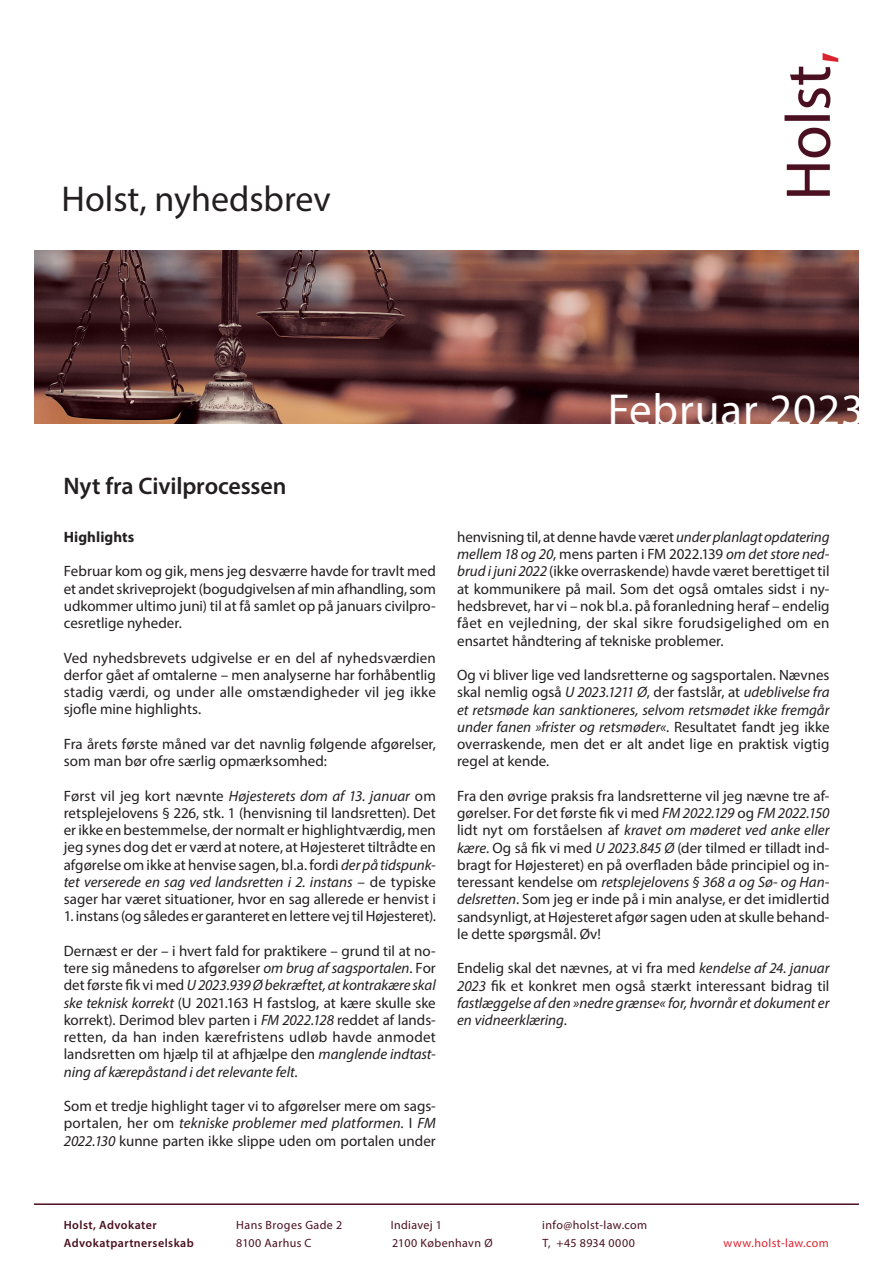
<style>
.page{position:relative;width:893px;height:1263px;background:#fff}
.page>*{position:absolute;margin:0;border:0;box-sizing:border-box;transform-origin:0 0}
.t1{font:45px "Myriad Pro";letter-spacing:.02em;color:#fff}
.t2{font:36px "Myriad Pro";color:#231f20}
.Mellemoverskrift{font:600 24px "Myriad Pro";letter-spacing:-.005em;color:#231f20}
.Brødtekst{font:15px/17.2px "Myriad Pro";color:#231f20;text-align:justify}
.Brødtekst-2{font:italic 15px/17.2px "Myriad Pro";color:#231f20;text-align:justify}
.Brødtekst_-_bold{font:700 15px "Myriad Pro";letter-spacing:.005em;color:#231f20}
.t3{font:12px "Myriad Pro";letter-spacing:.03em;color:#4a0f20}
.t4{font:600 12px "Myriad Pro";letter-spacing:.035em;color:#4a0f20}
.t5{font:12px "Myriad Pro";letter-spacing:.035em;color:#db2230}
.s1{font-style:italic}
.s2{font-style:normal}
</style>
<div class="page">
<img style="left:34px;top:251px;width:825px;height:172px">
<hr style="left:34px;top:1203px;width:825px;height:2px;background:#4a0f20">
<img style="left:785px;top:53px;width:54px;height:143px">
<h2 class="t2" style="left:62px;top:177px;width:271px">Holst, nyhedsbrev</h2>
<p class="Mellemoverskrift" style="left:63px;top:470px;width:225px">Nyt fra Civilprocessen</p>
<p class="Brødtekst_-_bold" style="left:64px;top:527px;width:72px">Highlights</p>
<p class="Brødtekst" style="left:64px;top:562px;width:374px">Februar kom og gik, mens jeg desværre havde for travlt med et andet skriveprojekt (bogudgivelsen af min afhandling, som udkommer ultimo juni) til at få samlet op på januars civilpro&shy;cesretlige nyheder.</p>
<p class="Brødtekst" style="left:64px;top:649px;width:374px">Ved nyhedsbrevets udgivelse er en del af nyhedsværdien derfor gået af omtalerne – men analyserne har forhåbentlig stadig værdi, og under alle omstændigheder vil jeg ikke sjofle mine highlights.</p>
<p class="Brødtekst" style="left:64px;top:735px;width:374px">Fra årets første måned var det navnlig følgende afgørelser, som man bør ofre særlig opmærksomhed:</p>
<p class="Brødtekst" style="left:64px;top:787px;width:374px">Først vil jeg kort nævnte <span class="s1">Højesterets dom af 13. januar</span> om retsplejelovens § 226, stk. 1 (henvisning til landsretten). Det er ikke en bestemmelse, der normalt er highlightværdig, men jeg synes dog det er værd at notere, at Højesteret tiltrådte en afgørelse om ikke at henvise sagen, bl.a. fordi <span class="s1">der på tidspunk&shy;tet verserede en sag ved landsretten i 2. instans</span> – de typiske sager har været situationer, hvor en sag allerede er henvist i</p>
<p class="Brødtekst" style="left:64px;top:907px;width:374px">1. instans (og således er garanteret en lettere vej til Højesteret).</p>
<p class="Brødtekst" style="left:64px;top:942px;width:374px">Dernæst er der – i hvert fald for praktikere – grund til at no&shy;tere sig månedens to afgørelser <span class="s1">om brug af sagsportalen</span>. For det første fik vi med <span class="s1">U 2023.939 Ø bekræftet, at kontrakære skal ske teknisk korrekt</span> (U 2021.163 H fastslog, at kære skulle ske korrekt). Derimod blev parten i <span class="s1">FM 2022.128</span> reddet af lands&shy;retten, da han inden kærefristens udløb havde anmodet landsretten om hjælp til at afhjælpe den <span class="s1">manglende indtast&shy;ning af kærepåstand i det relevante felt</span>.</p>
<p class="Brødtekst" style="left:64px;top:1097px;width:374px">Som et tredje highlight tager vi to afgørelser mere om sags&shy;portalen, her om <span class="s1">tekniske problemer med platformen</span>. I <span class="s1">FM 2022.130</span> kunne parten ikke slippe uden om portalen under</p>
<h1 class="t1" style="left:608px;top:382px;width:258px">Februar 2023</h1>
<p class="Brødtekst" style="left:457px;top:528px;width:374px">henvisning til, at denne havde været <span class="s1">under planlagt opdatering mellem 18 og 20</span>, mens parten i FM 2022.139 <span class="s1">om det store ned&shy;brud i juni 2022</span> (ikke overraskende) havde været berettiget til at kommunikere på mail. Som det også omtales sidst i ny&shy;hedsbrevet, har vi – nok bl.a. på foranledning heraf – endelig fået en vejledning, der skal sikre forudsigelighed om en ensartet håndtering af tekniske problemer.</p>
<p class="Brødtekst" style="left:457px;top:666px;width:374px">Og vi bliver lige ved landsretterne og sagsportalen. Nævnes skal nemlig også <span class="s1">U 2023.1211 Ø</span>, der fastslår, at <span class="s1">udeblivelse fra et retsmøde kan sanktioneres, selvom retsmødet ikke fremgår under fanen »frister og retsmøder«</span>. Resultatet fandt jeg ikke overraskende, men det er alt andet lige en praktisk vigtig regel at kende.</p>
<p class="Brødtekst" style="left:457px;top:787px;width:374px">Fra den øvrige praksis fra landsretterne vil jeg nævne tre af&shy;gørelser. For det første fik vi med <span class="s1">FM 2022.129</span> og <span class="s1">FM 2022.150 </span>lidt nyt om forståelsen af <span class="s1">kravet om møderet ved anke eller kære</span>. Og så fik vi med <span class="s1">U 2023.845 Ø</span> (der tilmed er tilladt ind&shy;bragt for Højesteret) en på overfladen både principiel og in&shy;teressant kendelse om <span class="s1">retsplejelovens § 368 a og Sø- og Han&shy;delsretten</span>. Som jeg er inde på i min analyse, er det imidlertid sandsynligt, at Højesteret afgør sagen uden at skulle behand&shy;le dette spørgsmål. Øv!</p>
<p class="Brødtekst-2" style="left:457px;top:959px;width:374px"><span class="s2">Endelig skal det nævnes, at vi fra med</span> kendelse af 24. januar 2023 <span class="s2">fik et konkret men også stærkt interessant bidrag til </span>fastlæggelse af den »nedre grænse« for, hvornår et dokument er en vidneerklæring<span class="s2">.</span></p>
<p class="t4" style="left:64px;top:1218px;width:94px">Holst, Advokater</p>
<p class="t3" style="left:236px;top:1218px;width:107px">Hans Broges Gade 2</p>
<p class="t3" style="left:391px;top:1218px;width:53px">Indiavej 1</p>
<p class="t3" style="left:542px;top:1218px;width:106px">info@holst-law.com</p>
<p class="t4" style="left:64px;top:1236px;width:132px">Advokatpartnerselskab</p>
<p class="t3" style="left:236px;top:1236px;width:77px">8100 Aarhus C</p>
<p class="t3" style="left:392px;top:1236px;width:102px">2100 København Ø</p>
<p class="t3" style="left:542px;top:1236px;width:94px">T, +45 8934 0000</p>
<p class="t5" style="left:723px;top:1236px;width:107px">www.holst-law.com</p>
</div>
